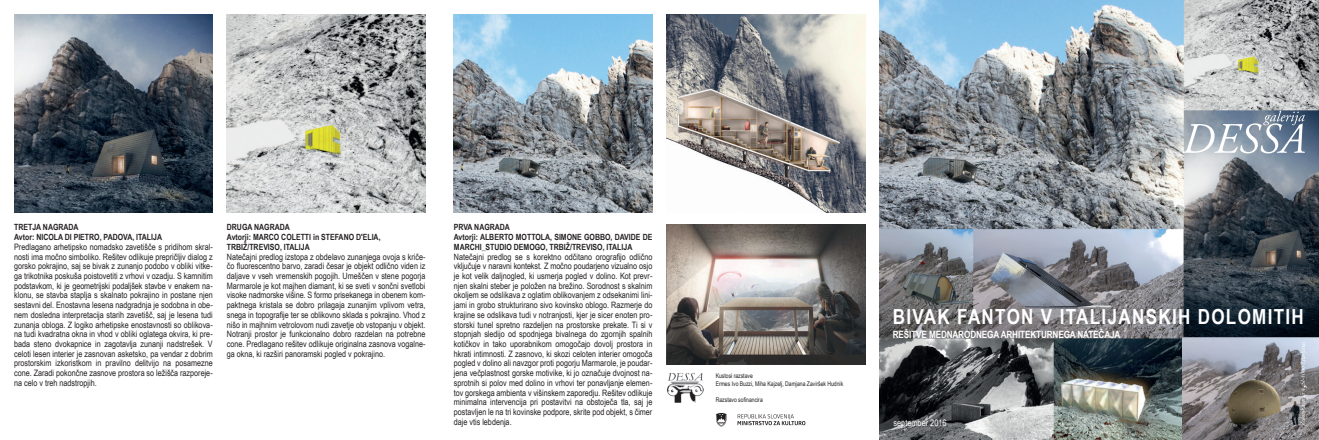
<style>
.page{position:relative;width:1319px;height:440px;background:#fff}
.page>*{position:absolute;margin:0;border:0;box-sizing:border-box;transform-origin:0 0}
.t1{font:700 20.8px "Arial Narrow";letter-spacing:.065em;color:#fff}
.t2{font:700 10px "Arial Narrow";letter-spacing:-.015em;color:#fff}
.t3{font:9px "Arial Narrow";color:#fff}
.t4{font:8.8px/9.7px "Arial Narrow";color:#231f20;text-align:justify}
.t5{font:700 8.5px/9.7px "Arial Narrow";color:#231f20}
.t6{font:6.5px/7.8px "Arial Narrow";color:#231f20;scale:.95 1}
</style>
<div class="page">
<img style="left:879px;top:0;width:439px;height:439px">
<img style="left:227px;top:14px;width:198px;height:199px">
<img style="left:454px;top:14px;width:198px;height:199px">
<img style="left:666px;top:14px;width:199px;height:199px">
<img style="left:666px;top:224px;width:199px;height:140px">
<img style="left:14px;top:14px;width:199px;height:199px">
<img style="left:1182px;top:337px;width:136px;height:102px">
<img style="left:893px;top:202px;width:413px;height:223px">
<svg style="left:1182px;top:34px;width:123px;height:146px;background:#adb4b8"></svg>
<svg style="left:715px;top:412px;width:11px;height:14px"></svg>
<svg style="left:737px;top:414px;width:68px;height:11px"></svg>
<img style="left:667px;top:372px;width:36px;height:30px">
<p class="t5" style="left:14px;top:222px;width:149px">TRETJA NAGRADA<br>Avtor: NICOLA DI PIETRO, PADOVA, ITALIJA</p>
<p class="t4" style="left:14px;top:241px;width:200px">Predlagano arhetipsko nomadsko zavetišče s pridihom skral&shy;nosti ima močno simboliko. Rešitev odlikuje prepričljiv dialog z gorsko pokrajino, saj se bivak z zunanjo podobo v obliki vitke&shy;ga trikotnika poskuša poistovetiti z vrhovi v ozadju. S kamnitim podstavkom, ki je geometrijski podaljšek stavbe v enakem na&shy;klonu, se stavba staplja s skalnato pokrajino in postane njen sestavni del. Enostavna lesena nadgradnja je sodobna in obe&shy;nem dosledna interpretacija starih zavetišč, saj je lesena tudi zunanja obloga. Z logiko arhetipske enostavnosti so oblikova&shy;na tudi kvadratna okna in vhod v obliki oglatega okvira, ki pre&shy;bada steno dvokapnice in zagotavlja zunanji nadstrešek. V celoti lesen interier je zasnovan asketsko, pa vendar z dobrim prostorskim izkoristkom in pravilno delitvijo na posamezne cone. Zaradi pokončne zasnove prostora so ležišča razporeje&shy;na celo v treh nadstropjih.</p>
<p class="t5" style="left:227px;top:222px;width:155px">DRUGA NAGRADA<br>Avtorji: MARCO COLETTI in STEFANO D'ELIA,<br>TRBIŽ/TREVISO, ITALIJA</p>
<p class="t4" style="left:227px;top:251px;width:200px">Natečajni predlog izstopa z obdelavo zunanjega ovoja s kriče&shy;čo fluorescentno barvo, zaradi česar je objekt odlično viden iz daljave v vseh vremenskih pogojih. Umeščen v stene pogorja Marmarole je kot majhen diamant, ki se sveti v sončni svetlobi visoke nadmorske višine. S formo prisekanega in obenem kom&shy;paktnega kristala se dobro prilagaja zunanjim vplivom vetra, snega in topografije ter se oblikovno sklada s pokrajino. Vhod z nišo in majhnim vetrolovom nudi zavetje ob vstopanju v objekt.<br>Notranji prostor je funkcionalno dobro razdelan na potrebne cone. Predlagano rešitev odlikuje originalna zasnova vogalne&shy;ga okna, ki razširi panoramski pogled v pokrajino.</p>
<p class="t5" style="left:454px;top:222px;width:200px">PRVA NAGRADA<br>Avtorji: ALBERTO MOTTOLA, SIMONE GOBBO, DAVIDE DE<br>MARCHI_STUDIO DEMOGO, TRBIŽ/TREVISO, ITALIJA</p>
<p class="t4" style="left:454px;top:251px;width:200px">Natečajni predlog se s korektno odčitano orografijo odlično vključuje v naravni kontekst. Z močno poudarjeno vizualno osjo je kot velik daljnogled, ki usmerja pogled v dolino. Kot prevr&shy;njen skalni steber je položen na brežino. Sorodnost s skalnim okoljem se odslikava z oglatim oblikovanjem z odsekanimi lini&shy;jami in grobo strukturirano sivo kovinsko oblogo. Razmerje do krajine se odslikava tudi v notranjosti, kjer je sicer enoten pro&shy;storski tunel spretno razdeljen na prostorske prekate. Ti si v stopnjah sledijo od spodnjega bivalnega do zgornjih spalnih kotičkov in tako uporabnikom omogočajo dovolj prostora in hkrati intimnosti. Z zasnovo, ki skozi celoten interier omogoča pogled v dolino ali navzgor proti pogorju Marmarole, je poudar&shy;jena večplastnost gorske motivike, ki jo označuje dvojnost na&shy;sprotnih si polov med dolino in vrhovi ter ponavljanje elemen&shy;tov gorskega ambienta v višinskem zaporedju. Rešitev odlikuje minimalna intervencija pri postavitvi na obstoječa tla, saj je postavljen le na tri kovinske podpore, skrite pod objekt, s čimer daje vtis lebdenja.</p>
<p class="t6" style="left:715px;top:371px;width:136px">Kustosi razstave<br>Ermes Ivo Buzzi, Miha Kajzelj, Damjana Zaviršek Hudnik</p>
<p class="t6" style="left:715px;top:395px;width:51px">Razstavo sofinancira</p>
<h1 class="t1" style="left:892px;top:300px;width:412px">BIVAK FANTON V ITALIJANSKIH DOLOMITIH</h1>
<p class="t2" style="left:892px;top:326px;width:229px">REŠITVE MEDNARODNEGA ARHITEKTURNEGA NATEČAJA</p>
<p class="t3" style="left:893px;top:415px;width:55px">september 2016</p>
</div>
